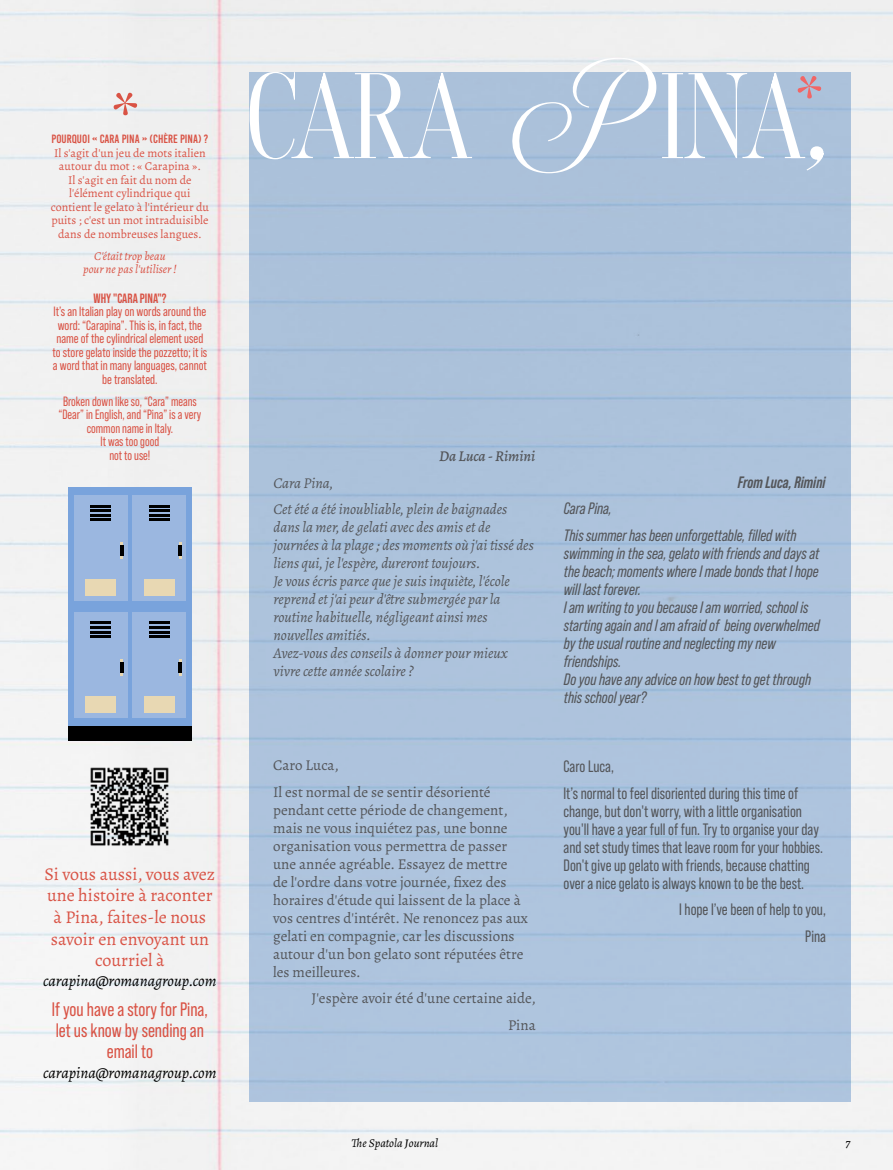
<style>
.page{position:relative;width:893px;height:1170px;background:#fff}
.page>*{position:absolute;margin:0;border:0;box-sizing:border-box;transform-origin:0 0}
.t1{font:121.35px "Androgy";color:#fff}
.t2{font:19.5px/21px "Bebas Neue Pro";color:#d95345;text-align:center;scale:.96 1}
.t3{font:18px/21.6px "Alegreya";color:#d95345;text-align:center}
.testo_corrente{font:italic 16.5px/18px "Bebas Neue Pro";color:#54565a;scale:.96 1}
.testo_corrente-2{font:16.5px/18px "Bebas Neue Pro";color:#54565a;scale:.96 1}
.testo_corrente-3{font:italic 700 16.5px "Bebas Neue Pro";color:#54565a;scale:.96 1}
.t4{font:italic 16.05px "Alegreya";color:#000}
.testo_corrente-4{font:15px/18px "Alegreya";color:#54565a}
.testo_corrente-5{font:italic 15px/18px "Alegreya";color:#54565a}
.testo_corrente-6{font:italic 500 15px "Alegreya";color:#54565a}
.testo_corrente-7{font:13.5px/13.5px "Bebas Neue Pro";color:#d95345;text-align:center;scale:.96 1}
.testo_corrente-8{font:13.5px/13.5px "Bebas Neue Pro";color:#d95345;text-align:center;scale:.93 1}
.testo_corrente-9{font:12px/13.5px "Alegreya";color:#d95345;text-align:center}
.testo_corrente-10{font:italic 12px/13.5px "Alegreya";color:#d95345;text-align:center}
.t5{font:italic 12px "Alegreya";color:#000}
.s1{font-family:"Bebas Kai"}
.s2{font-weight:700}
.s3{font-size:15px}
</style>
<div class="page">
<img style="left:106px;top:0;width:787px;height:1169px">
<svg style="left:797px;top:75px;width:24px;height:24px"></svg>
<svg style="left:113px;top:92px;width:24px;height:23px"></svg>
<img style="left:85px;top:761px;width:90px;height:90px">
<div style="left:68px;top:487px;width:123px;height:239px;background:#79a3dc"></div>
<div style="left:74px;top:495px;width:54px;height:106px;background:#9bb7e0"></div>
<div style="left:85px;top:579px;width:31px;height:16px;background:#e8d8b3"></div>
<hr style="left:120px;top:542px;width:3px;height:16px;background:#e8d8b3">
<hr style="left:120px;top:545px;width:4px;height:10px;background:#000">
<hr style="left:90px;top:518px;width:21px;height:3px;background:#000">
<hr style="left:90px;top:514px;width:21px;height:2px;background:#000">
<hr style="left:90px;top:509px;width:21px;height:3px;background:#000">
<hr style="left:90px;top:504px;width:21px;height:3px;background:#000">
<div style="left:132px;top:495px;width:54px;height:106px;background:#9bb7e0"></div>
<div style="left:144px;top:579px;width:31px;height:16px;background:#e8d8b3"></div>
<svg style="left:179px;top:542px;width:2px;height:16px"></svg>
<hr style="left:178px;top:545px;width:4px;height:10px;background:#000">
<hr style="left:149px;top:518px;width:21px;height:3px;background:#000">
<hr style="left:149px;top:514px;width:21px;height:2px;background:#000">
<hr style="left:149px;top:509px;width:21px;height:3px;background:#000">
<hr style="left:149px;top:504px;width:21px;height:3px;background:#000">
<div style="left:74px;top:612px;width:54px;height:105px;background:#9bb7e0"></div>
<div style="left:85px;top:696px;width:31px;height:16px;background:#e8d8b3"></div>
<hr style="left:120px;top:659px;width:3px;height:16px;background:#e8d8b3">
<hr style="left:120px;top:662px;width:4px;height:10px;background:#000">
<hr style="left:90px;top:635px;width:21px;height:3px;background:#000">
<hr style="left:90px;top:630px;width:21px;height:3px;background:#000">
<hr style="left:90px;top:626px;width:21px;height:3px;background:#000">
<hr style="left:90px;top:621px;width:21px;height:3px;background:#000">
<div style="left:132px;top:612px;width:54px;height:105px;background:#9bb7e0"></div>
<div style="left:144px;top:696px;width:31px;height:16px;background:#e8d8b3"></div>
<svg style="left:179px;top:659px;width:2px;height:16px"></svg>
<hr style="left:178px;top:662px;width:4px;height:10px;background:#000">
<hr style="left:149px;top:635px;width:21px;height:3px;background:#000">
<hr style="left:149px;top:630px;width:21px;height:3px;background:#000">
<hr style="left:149px;top:626px;width:21px;height:3px;background:#000">
<hr style="left:149px;top:621px;width:21px;height:3px;background:#000">
<div style="left:68px;top:726px;width:123px;height:15px;background:#000"></div>
<p class="testo_corrente-9" style="left:51px;top:133px;width:160px"><span class="s1">POURQUOI « CARA PINA » (CHÈRE PINA) ?<br></span>Il s'agit d'un jeu de mots italien autour du mot : « Carapina ».<br>Il s'agit en fait du nom de l'élément cylindrique qui contient le gelato à l'intérieur du puits ; c'est un mot intraduisible dans de nombreuses langues.</p>
<p class="testo_corrente-10" style="left:83px;top:249px;width:95px">C'était trop beau pour ne pas l'utiliser !</p>
<p class="testo_corrente-7" style="left:53px;top:291px;width:163px"><span class="s2">WHY "CARA PINA"?<br></span>It’s an Italian play on words around the word: “Carapina”. This is, in fact, the name of the cylindrical element used to store gelato inside the pozzetto; it is a word that in many languages, cannot be translated.</p>
<p class="testo_corrente-8" style="left:58px;top:394px;width:155px">Broken down like so, “Cara” means “Dear” in English, and “Pina” is a very common name in Italy.<br>It was too good<br>not to use!</p>
<p class="t3" style="left:45px;top:862px;width:172px">Si vous aussi, vous avez une histoire à raconter à Pina, faites-le nous savoir en envoyant un courriel à</p>
<p class="t4" style="left:43px;top:969px;width:175px">carapina@romanagroup.com</p>
<p class="t2" style="left:52px;top:998px;width:164px">If you have a story for Pina, let us know by sending an email to</p>
<p class="t4" style="left:43px;top:1061px;width:175px">carapina@romanagroup.com</p>
<p class="t1" style="left:246px;top:45px;width:585px">cara Pina,</p>
<p class="testo_corrente-6" style="left:439px;top:446px;width:98px">Da Luca - Rimini</p>
<p class="testo_corrente-5" style="left:273px;top:473px;width:61px">Cara Pina,</p>
<p class="testo_corrente-5" style="left:273px;top:500px;width:262px">Cet été a été inoubliable, plein de baignades dans la mer, de gelati avec des amis et de journées à la plage ; des moments où j'ai tissé des liens qui, je l'espère, dureront toujours.<br>Je vous écris parce que je suis inquiète, l'école reprend et j'ai peur d'être submergée par la routine habituelle, négligeant ainsi mes nouvelles amitiés.<br>Avez-vous des conseils à donner pour mieux vivre cette année scolaire ?</p>
<p class="testo_corrente-4" style="left:273px;top:756px;width:67px">Caro Luca,</p>
<p class="testo_corrente-4" style="left:273px;top:782px;width:256px">Il est normal de se sentir désorienté pendant cette période de changement, mais ne vous inquiétez pas, une bonne organisation vous permettra de passer une année agréable. Essayez de mettre<br>de l'ordre dans votre journée, fixez des horaires d'étude qui laissent de la place à vos centres d'intérêt. Ne renoncez pas aux gelati en compagnie, car les discussions autour d'un bon gelato sont réputées être les meilleures.</p>
<p class="testo_corrente-4" style="left:311px;top:989px;width:226px">J'espère avoir été d'une certaine aide,</p>
<p class="testo_corrente-4" style="left:508px;top:1015px;width:29px">Pina</p>
<p class="testo_corrente-3" style="left:738px;top:472px;width:93px">From Luca, Rimini</p>
<p class="testo_corrente" style="left:564px;top:499px;width:52px">Cara Pina,</p>
<p class="testo_corrente" style="left:564px;top:526px;width:268px">This summer has been unforgettable, filled with swimming in the sea, gelato with friends and days at the beach; moments where I made bonds that I hope will last forever.<br>I am writing to you because I am worried, school is starting again and I am afraid of being overwhelmed by the usual routine and neglecting my new friendships.<br>Do you have any advice on how best to get through this school year?</p>
<p class="testo_corrente-2" style="left:563px;top:757px;width:54px">Caro Luca,</p>
<p class="testo_corrente-2" style="left:563px;top:783px;width:272px">It’s normal to feel disoriented during this time of change, but don't worry, with a little organisation you'll have a year full of fun. Try to organise your day and set study times that leave room for your hobbies.<br>Don't give up gelato with friends, because chatting over a nice gelato is always known to be the best.</p>
<p class="testo_corrente-2" style="left:679px;top:900px;width:154px">I hope I’ve been of help to you,</p>
<p class="testo_corrente-2" style="left:805px;top:926px;width:23px">Pina</p>
<p class="t5" style="left:351px;top:1134px;width:88px">The Spatola <span class="s3">J</span>ournal</p>
<p class="t5" style="left:846px;top:1134px;width:6px">7</p>
</div>
